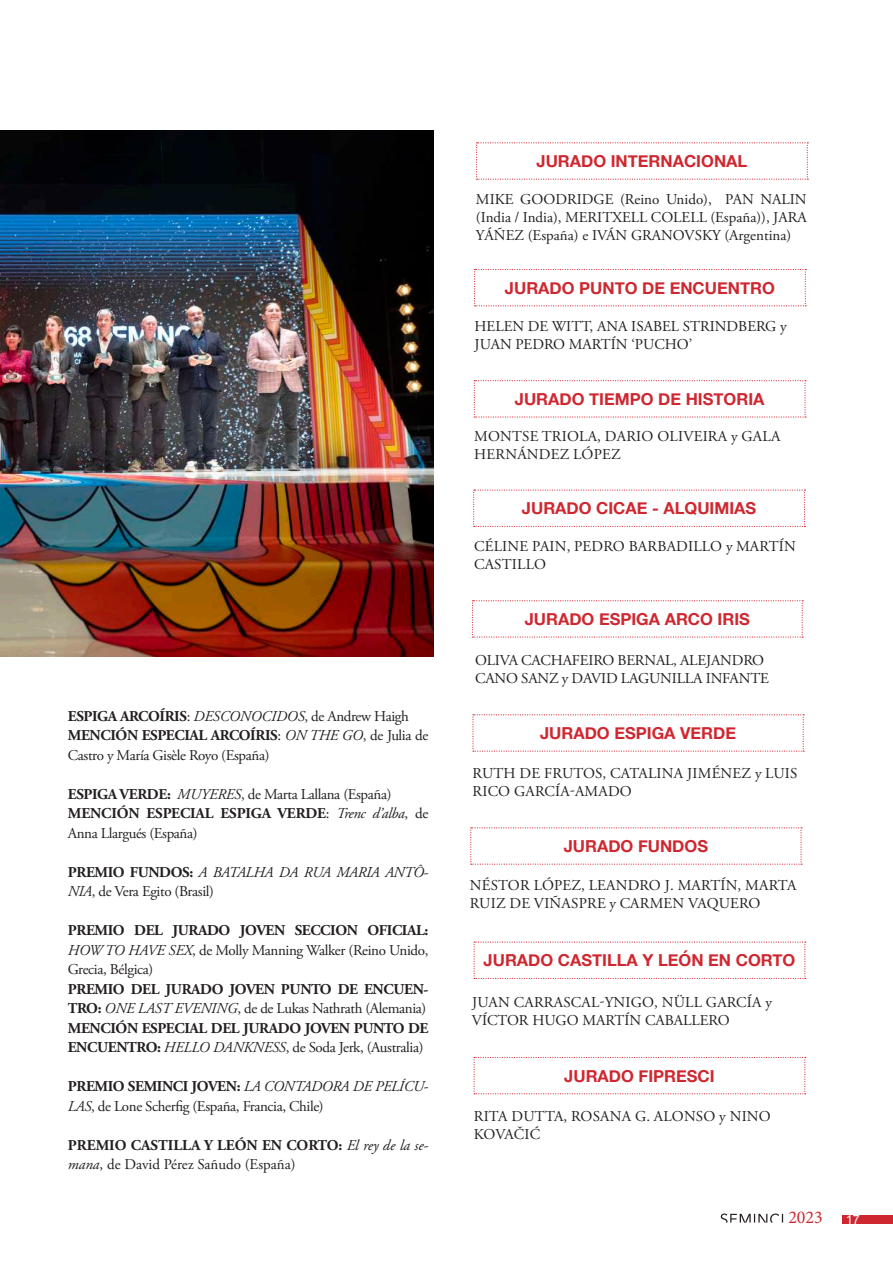
<style>
.page{position:relative;width:893px;height:1263px;background:#fff}
.page>*{position:absolute;margin:0;border:0;box-sizing:border-box;transform-origin:0 0}
.t1{font:18px "Minion Pro";color:#cf2730}
.t2{font:700 16.5px "Helvetica Neue";color:#cf2730}
.t3{font:15px/18px "Adobe Garamond Pro";color:#231f20}
.t4{font:15px/19.5px "Adobe Garamond Pro";letter-spacing:-.025em;color:#231f20}
.t5{font:700 15px/19.5px "Adobe Garamond Pro";letter-spacing:-.025em;color:#231f20}
.t6{font:700 15px/19.5px "Adobe Garamond Pro";color:#231f20}
.t7{font:italic 15px/19.5px "Adobe Garamond Pro";letter-spacing:-.025em;color:#231f20}
.t8{font:12.75px "Arial";color:#fff}
.s1{font-weight:700}
.s2{font-style:italic}
.s3{font-weight:700;font-style:normal}
.s4{font-style:normal}
.s5{font-weight:400;font-style:italic}
.s6{font-weight:400}
</style>
<div class="page">
<div style="left:843px;top:1215px;width:50px;height:9px;background:#cf2730"></div>
<svg style="left:721px;top:1213px;width:66px;height:11px"></svg>
<svg style="left:476px;top:142px;width:332px;height:38px"></svg>
<svg style="left:474px;top:269px;width:332px;height:37px"></svg>
<svg style="left:474px;top:380px;width:332px;height:38px"></svg>
<svg style="left:473px;top:489px;width:332px;height:38px"></svg>
<svg style="left:472px;top:714px;width:332px;height:38px"></svg>
<svg style="left:474px;top:941px;width:332px;height:38px"></svg>
<svg style="left:472px;top:600px;width:331px;height:38px"></svg>
<svg style="left:473px;top:1057px;width:333px;height:37px"></svg>
<svg style="left:470px;top:827px;width:332px;height:38px"></svg>
<img style="left:0;top:131px;width:434px;height:525px">
<p class="t4" style="left:68px;top:707px;width:362px"><span class="s1">ESPIGA ARCOÍRIS</span>: <span class="s2">DESCONOCIDOS</span>, de Andrew Haigh<br><span class="s1">MENCIÓN ESPECIAL ARCOÍRIS</span>: <span class="s2">ON THE GO</span>, de Julia de<br>Castro y María Gisèle Royo (España)</p>
<p class="t4" style="left:68px;top:785px;width:362px"><span class="s1">ESPIGA VERDE:</span> <span class="s2">MUYERES</span>, de Marta Lallana (España)<br><span class="s1">MENCIÓN ESPECIAL ESPIGA VERDE</span>: <span class="s2">Trenc d’alba</span>, de<br>Anna Llargués (España)</p>
<p class="t7" style="left:68px;top:863px;width:362px"><span class="s3">PREMIO FUNDOS:</span> A BATALHA DA RUA MARIA ANTÔ-<br>NIA<span class="s4">, de Vera Egito (Brasil)</span></p>
<p class="t3" style="left:68px;top:921px;width:362px;line-height:19.5px;text-align:justify"><span class="s1">PREMIO DEL JURADO JOVEN SECCION OFICIAL:<br></span><span class="s2">HOW TO HAVE SEX</span>, de Molly Manning Walker (Reino Unido, Grecia, Bélgica)</p>
<p class="t5" style="left:68px;top:980px;width:362px">PREMIO DEL JURADO JOVEN PUNTO DE ENCUEN-TRO: <span class="s5">ONE LAST EVENING</span><span class="s6">, de de Lukas Nathrath (Alemania)<br></span>MENCIÓN ESPECIAL DEL JURADO JOVEN PUNTO DE ENCUENTRO: <span class="s5">HELLO DANKNESS</span><span class="s6">, de Soda Jerk, (Australia)</span></p>
<p class="t4" style="left:68px;top:1077px;width:362px"><span class="s1">PREMIO SEMINCI JOVEN:</span> <span class="s2">LA CONTADORA DE PELÍCU-<br>LAS</span>, de Lone Scherfig (España, Francia, Chile)</p>
<p class="t6" style="left:68px;top:1136px;width:362px">PREMIO CASTILLA Y LEÓN EN CORTO: <span class="s5">El rey de la se&shy;mana</span><span class="s6">, de David Pérez Sañudo (España)</span></p>
<p class="t2" style="left:536px;top:148px;width:212px">JURADO INTERNACIONAL</p>
<p class="t3" style="left:476px;top:191px;width:332px;text-align:justify">MIKE GOODRIDGE (Reino Unido), PAN NALIN (India / India), MERITXELL COLELL (España)), JARA YÁÑEZ (España) e IVÁN GRANOVSKY (Argentina)</p>
<p class="t2" style="left:505px;top:275px;width:271px">JURADO PUNTO DE ENCUENTRO</p>
<p class="t3" style="left:474px;top:318px;width:314px">HELEN DE WITT, ANA ISABEL STRINDBERG y<br>JUAN PEDRO MARTÍN ‘PUCHO’</p>
<p class="t2" style="left:515px;top:386px;width:251px">JURADO TIEMPO DE HISTORIA</p>
<p class="t3" style="left:474px;top:428px;width:308px">MONTSE TRIOLA, DARIO OLIVEIRA y GALA<br>HERNÁNDEZ LÓPEZ</p>
<p class="t2" style="left:522px;top:495px;width:236px">JURADO CICAE - ALQUIMIAS</p>
<p class="t3" style="left:474px;top:537px;width:323px">CÉLINE PAIN, PEDRO BARBADILLO y MARTÍN<br>CASTILLO</p>
<p class="t2" style="left:525px;top:606px;width:227px">JURADO ESPIGA ARCO IRIS</p>
<p class="t3" style="left:475px;top:652px;width:295px">OLIVA CACHAFEIRO BERNAL, ALEJANDRO<br>CANO SANZ y DAVID LAGUNILLA INFANTE</p>
<p class="t2" style="left:540px;top:720px;width:197px">JURADO ESPIGA VERDE</p>
<p class="t3" style="left:472px;top:764px;width:326px">RUTH DE FRUTOS, CATALINA JIMÉNEZ y LUIS<br>RICO GARCÍA-AMADO</p>
<p class="t2" style="left:564px;top:833px;width:146px">JURADO FUNDOS</p>
<p class="t3" style="left:470px;top:876px;width:328px">NÉSTOR LÓPEZ, LEANDRO J. MARTÍN, MARTA<br>RUIZ DE VIÑASPRE y CARMEN VAQUERO</p>
<p class="t2" style="left:484px;top:947px;width:313px">JURADO CASTILLA Y LEÓN EN CORTO</p>
<p class="t3" style="left:472px;top:994px;width:302px">JUAN CARRASCAL-YNIGO, NÜLL GARCÍA y<br>VÍCTOR HUGO MARTÍN CABALLERO</p>
<p class="t2" style="left:564px;top:1063px;width:152px">JURADO FIPRESCI</p>
<p class="t3" style="left:474px;top:1108px;width:298px">RITA DUTTA, ROSANA G. ALONSO y NINO<br>KOVAČIĆ</p>
<p class="t1" style="left:788px;top:1205px;width:36px">2023</p>
<p class="t8" style="left:846px;top:1211px;width:16px">17</p>
</div>
